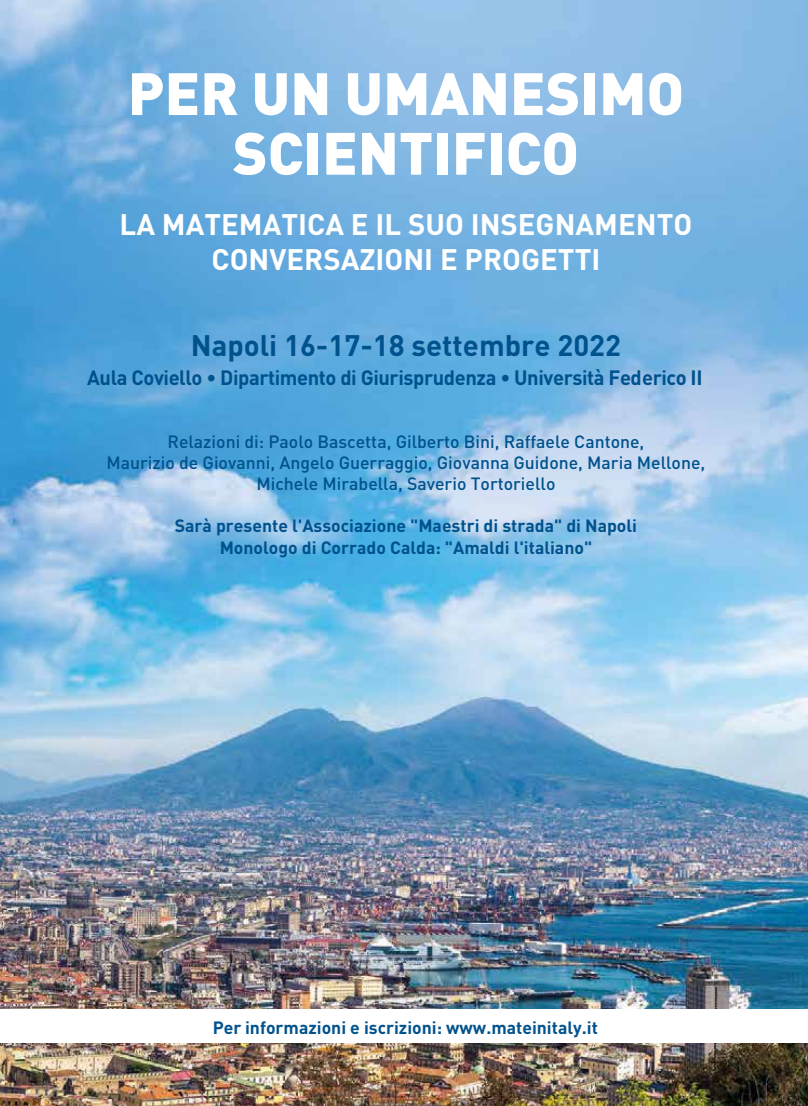
<style>
.page{position:relative;width:808px;height:1106px;background:#fff}
.page>*{position:absolute;margin:0;border:0;box-sizing:border-box;transform-origin:0 0}
.t1{font:900 58.65px/59.7px "DIN Pro";color:#fff;text-align:center}
.t2{font:700 29.4px/35.2px "DIN Pro";color:#fff;text-align:center}
.t3{font:700 29.4px "DIN Pro";color:#00528d}
.t4{font:700 20.55px "DIN Pro";letter-spacing:-.02em;color:#00528d}
.t5{font:500 17.55px/21.1px "DIN Pro";color:#00528d;text-align:center}
.t6{font:700 17.55px/21.1px "DIN Pro";color:#00528d;text-align:center}
</style>
<div class="page">
<img style="left:0;top:0;width:808px;height:1106px">
<div style="left:0;top:1009px;width:808px;height:34px;background:#fff"></div>
<h1 class="t1" style="left:128px;top:56px;width:558px">PER UN UMANESIMO<br>SCIENTIFICO</h1>
<h2 class="t2" style="left:120px;top:203px;width:574px">LA MATEMATICA E IL SUO INSEGNAMENTO<br>CONVERSAZIONI E PROGETTI</h2>
<h2 class="t3" style="left:191px;top:321px;width:432px">Napoli 16-17-18 settembre 2022</h2>
<p class="t4" style="left:87px;top:360px;width:617px">Aula Coviello • Dipartimento di Giurisprudenza • Università Federico II</p>
<p class="t5" style="left:107px;top:429px;width:600px">Relazioni di: Paolo Bascetta, Gilberto Bini, Raffaele Cantone,<br>Maurizio de Giovanni, Angelo Guerraggio, Giovanna Guidone, Maria Mellone,<br>Michele Mirabella, Saverio Tortoriello</p>
<p class="t6" style="left:175px;top:513px;width:464px">Sarà presente l'Associazione "Maestri di strada" di Napoli<br>Monologo di Corrado Calda: "Amaldi l'italiano"</p>
<p class="t6" style="left:213px;top:1014px;width:387px">Per informazioni e iscrizioni: www.mateinitaly.it</p>
</div>
